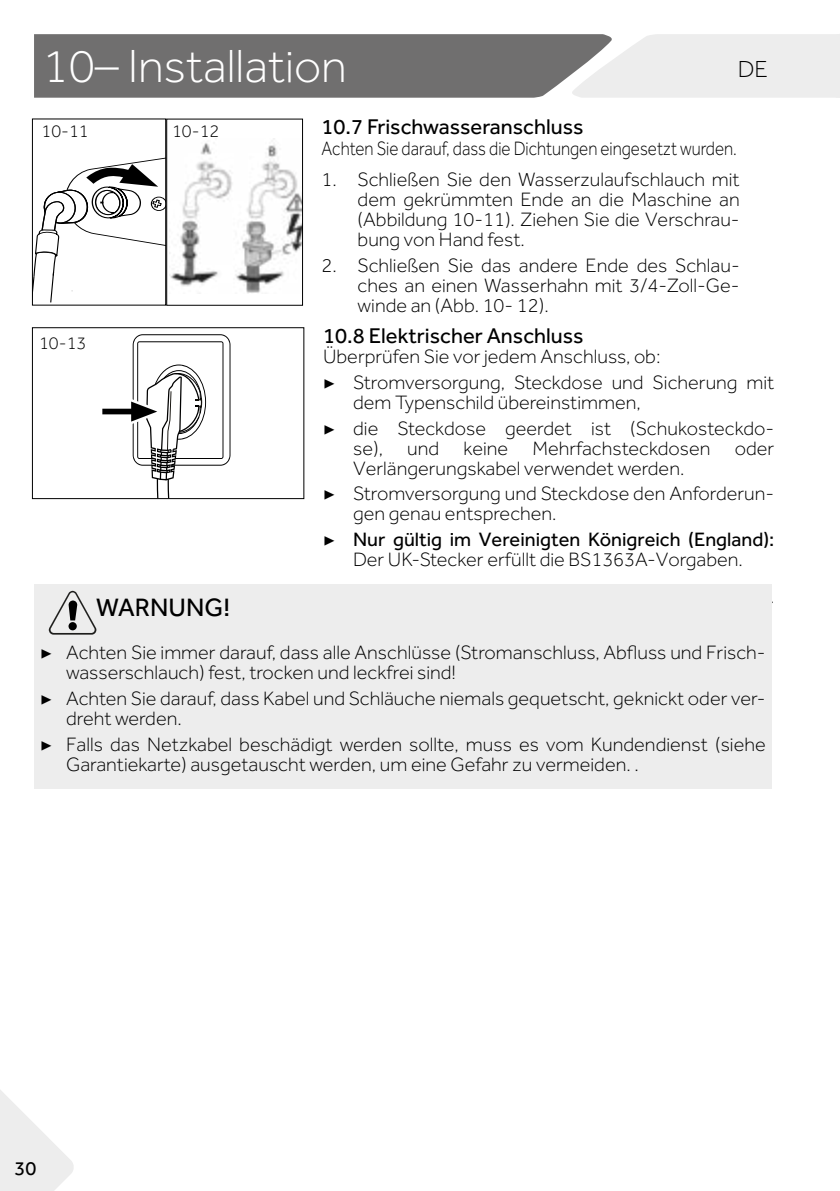
<style>
.page{position:relative;width:840px;height:1191px;background:#fff}
.page>*{position:absolute;margin:0;border:0;box-sizing:border-box;transform-origin:0 0}
.t1{font:300 48px "Effra";color:#fff}
.t2{font:26px "Effra";color:#000}
.t3{font:300 24px "Effra";color:#000}
.t4{font:22px "Effra";color:#000}
.t5{font:300 20px/20px "Effra";color:#000}
.t6{font:20px/20px "Effra";color:#000;text-align:center}
.t7{font:300 20px "Effra";color:#000;scale:.85 1}
.t8{font:300 18px "Effra";color:#000}
.s1{font-family:"Minion Pro";font-weight:400}
.s2{font-family:"Minion Pro"}
.s3{font-weight:300}
</style>
<div class="page">
<svg style="left:0;top:1090px;width:74px;height:101px"></svg>
<svg style="left:34px;top:34px;width:805px;height:64px;background:#999898"></svg>
<div style="left:34px;top:584px;width:737px;height:204px;background:#ededed"></div>
<svg style="left:49px;top:591px;width:47px;height:43px"></svg>
<div style="left:68px;top:622px;width:9px;height:8px;background:#000;border-radius:50%"></div>
<svg style="left:102px;top:334px;width:128px;height:163px"></svg>
<div style="left:32px;top:327px;width:272px;height:172px;border:1px solid #000"></div>
<img style="left:170px;top:138px;width:131px;height:155px">
<div style="left:166px;top:119px;width:137px;height:187px;border:1px solid #000"></div>
<svg style="left:34px;top:158px;width:130px;height:145px"></svg>
<div style="left:32px;top:118px;width:134px;height:188px;border:1px solid #000"></div>
<h1 class="t1" style="left:43px;top:39px;width:306px">10– Installation</h1>
<p class="t3" style="left:737px;top:55px;width:32px">DE</p>
<p class="t8" style="left:42px;top:121px;width:49px">10-11</p>
<p class="t8" style="left:172px;top:120px;width:49px">10-12</p>
<p class="t8" style="left:39px;top:332px;width:49px">10-13</p>
<p class="t4" style="left:321px;top:114px;width:263px">10.7 Frischwasseranschluss</p>
<p class="t7" style="left:321px;top:137px;width:490px">Achten Sie darauf, dass die Dichtungen eingesetzt wurden.</p>
<p class="t5" style="left:357px;top:170px;width:383px;text-align:justify;text-indent:-36px">1. Schließen Sie den Wasserzulaufschlauch mit dem gekrümmten Ende an die Maschine an (Abbildung 10-11). Ziehen Sie die Verschrau&shy;bung von Hand fest.</p>
<p class="t5" style="left:357px;top:255px;width:383px;text-align:justify;text-indent:-36px">2. Schließen Sie das andere Ende des Schlau&shy;ches an einen Wasserhahn mit 3/4-Zoll-Ge&shy;winde an (Abb. 10- 12).</p>
<p class="t4" style="left:323px;top:323px;width:262px">10.8 Elektrischer Anschluss</p>
<p class="t5" style="left:323px;top:344px;width:452px;line-height:25.6px">Überprüfen Sie vor jedem Anschluss, ob:<br><span class="s1">▶</span> Stromversorgung, Steckdose und Sicherung mit</p>
<p class="t5" style="left:323px;top:389px;width:452px;line-height:25.6px;text-indent:30px">dem Typenschild übereinstimmen,<br><span class="s1">▶</span> die Steckdose geerdet ist (Schukosteckdo-</p>
<p class="t5" style="left:353px;top:438px;width:422px">se), und keine Mehrfachsteckdosen oder<br>Verlängerungskabel verwendet werden.</p>
<p class="t5" style="left:353px;top:484px;width:422px;text-indent:-30px"><span class="s1">▶</span> Stromversorgung und Steckdose den Anforderun&shy;gen genau entsprechen.</p>
<p class="t6" style="left:323px;top:529px;width:452px"><span class="s2">▶</span> Nur gültig im Vereinigten Königreich (England):<br><span class="s3">Der UK-Stecker erfüllt die BS1363A-Vorgaben.</span></p>
<h2 class="t2" style="left:96px;top:592px;width:135px">WARNUNG!</h2>
<p class="t5" style="left:66px;top:642px;width:700px;text-indent:-26px"><span class="s1">▶</span> Achten Sie immer darauf, dass alle Anschlüsse (Stromanschluss, Abfluss und Frisch&shy;wasserschlauch) fest, trocken und leckfrei sind!</p>
<p class="t5" style="left:66px;top:688px;width:700px;text-indent:-26px"><span class="s1">▶</span> Achten Sie darauf, dass Kabel und Schläuche niemals gequetscht, geknickt oder ver&shy;dreht werden.</p>
<p class="t5" style="left:66px;top:733px;width:700px;text-indent:-26px"><span class="s1">▶</span> Falls das Netzkabel beschädigt werden sollte, muss es vom Kundendienst (siehe<br>Garantiekarte) ausgetauscht werden, um eine Gefahr zu vermeiden. .</p>
<p class="t6" style="left:15px;top:1158px;width:23px">30</p>
</div>
